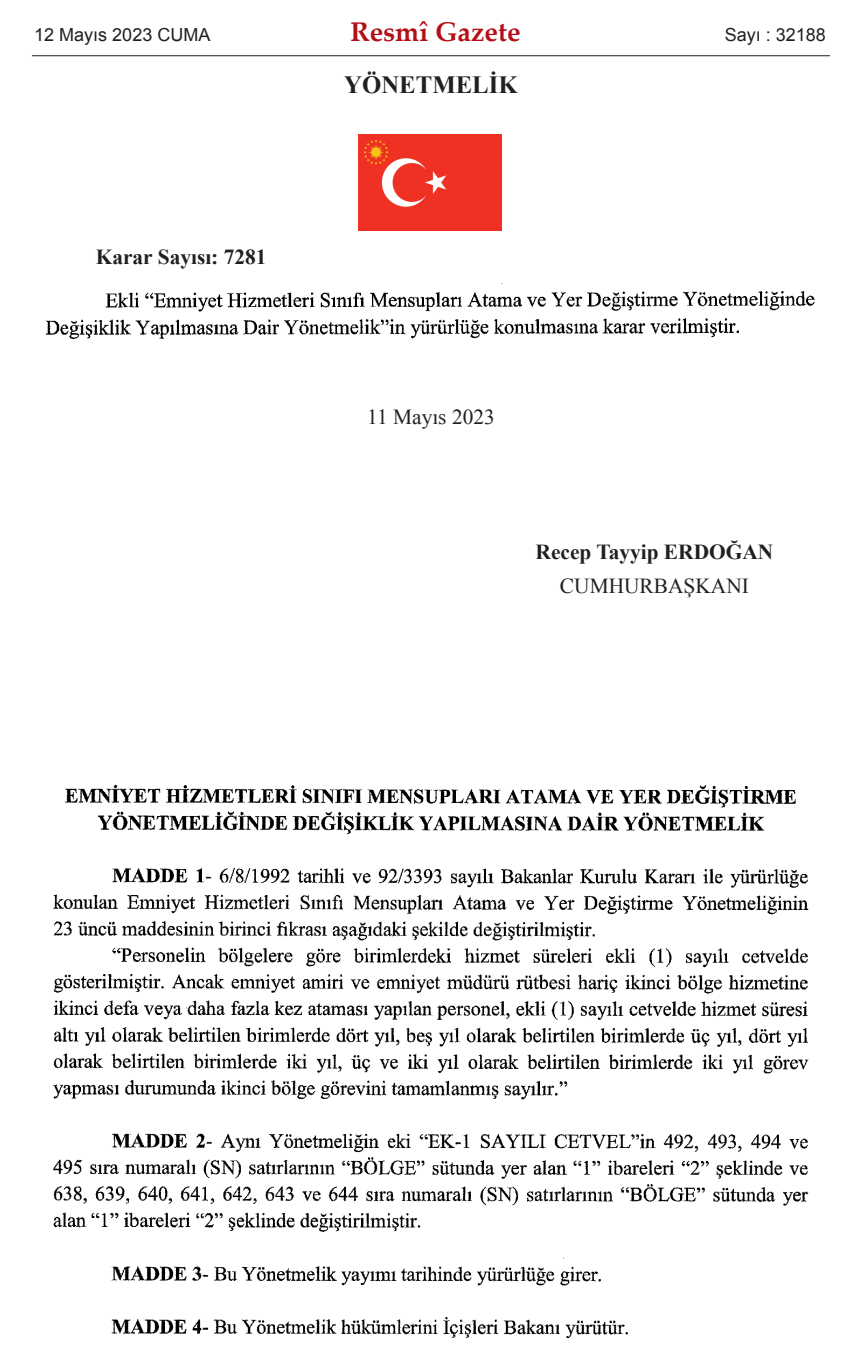
<style>
.page{position:relative;width:862px;height:1365px;background:#fff}
.page>*{position:absolute;margin:0;border:0;box-sizing:border-box;transform-origin:0 0}
.t1{font:700 27px "Palatino Linotype";color:#b40e16}
.t2{font:700 24.75px "Times New Roman";color:#231f20}
.t3{font:700 21.38px "Times New Roman";color:#231f20}
.t4{font:21.38px "Times New Roman";color:#231f20}
.t5{font:18px "Arial";color:#231f20}
</style>
<div class="page">
<img style="left:358px;top:135px;width:143px;height:96px">
<img style="left:45px;top:283px;width:770px;height:57px">
<img style="left:53px;top:784px;width:756px;height:555px">
<hr style="left:32px;top:55px;width:797px;height:1px;background:#231f20">
<p class="t5" style="left:34px;top:25px;width:178px">12 Mayıs 2023 CUMA</p>
<p class="t1" style="left:350px;top:21px;width:171px">Resmî Gazete</p>
<p class="t5" style="left:724px;top:25px;width:103px">Sayı : 32188</p>
<p class="t3" style="left:96px;top:245px;width:172px">Karar Sayısı: 7281</p>
<p class="t2" style="left:344px;top:71px;width:175px">YÖNETMELİK</p>
<p class="t4" style="left:367px;top:405px;width:129px">11 Mayıs 2023</p>
<p class="t3" style="left:535px;top:540px;width:239px">Recep Tayyip ERDOĞAN</p>
<p class="t4" style="left:559px;top:574px;width:190px">CUMHURBAŞKANI</p>
</div>
